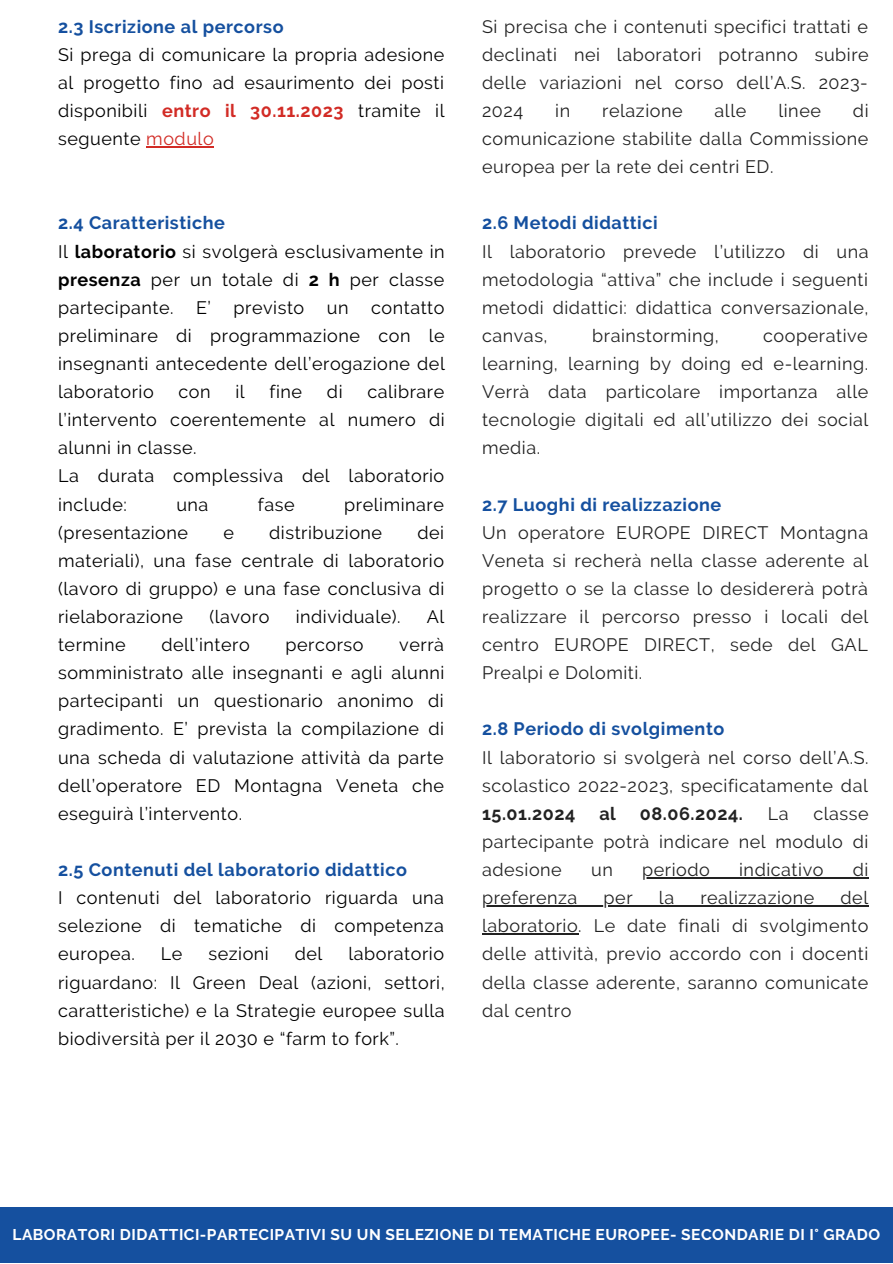
<style>
.page{position:relative;width:893px;height:1264px;background:#fff}
.page>*{position:absolute;margin:0;border:0;box-sizing:border-box;transform-origin:0 0}
.t1{font:18px/28px "Raleway";letter-spacing:.03em;color:#000;text-align:justify}
.t2{font:18px/28px "Raleway";letter-spacing:.03em;color:#222;text-align:justify}
.t3{font:700 18px "Raleway";letter-spacing:.03em;color:#15509f}
.t4{font:700 18px "Raleway";letter-spacing:.03em;color:#222}
.t5{font:700 15.45px "Raleway";letter-spacing:.03em;color:#fff}
.s1{font-weight:700;color:#d22b25}
.s2{color:#d22b25}
.s3{font-weight:700}
</style>
<div class="page">
<div style="left:0;top:1207px;width:892px;height:55px;background:#15509f"></div>
<hr style="left:146px;top:146px;width:68px;height:1px;background:#d22b25">
<hr style="left:642px;top:877px;width:226px;height:1px;background:#222">
<hr style="left:482px;top:905px;width:386px;height:1px;background:#222">
<hr style="left:482px;top:933px;width:96px;height:1px;background:#222">
<p class="t3" style="left:58px;top:16px;width:227px">2.3 Iscrizione al percorso</p>
<p class="t1" style="left:58px;top:40px;width:388px">Si prega di comunicare la propria adesione al progetto fino ad esaurimento dei posti disponibili <span class="s1">entro il 30.11.2023</span> tramite il seguente <span class="s2">modulo</span></p>
<p class="t3" style="left:58px;top:212px;width:168px">2.4 Caratteristiche</p>
<p class="t1" style="left:58px;top:237px;width:388px">Il <span class="s3">laboratorio</span> si svolgerà esclusivamente in <span class="s3">presenza</span> per un totale di <span class="s3">2 h</span> per classe partecipante.</p>
<p class="t1" style="left:196px;top:293px;width:16px">E’</p>
<p class="t1" style="left:233px;top:293px;width:72px">previsto</p>
<p class="t1" style="left:327px;top:293px;width:23px">un</p>
<p class="t1" style="left:58px;top:293px;width:388px;text-indent:313px">contatto preliminare di programmazione con le insegnanti antecedente dell’erogazione del laboratorio</p>
<p class="t1" style="left:178px;top:378px;width:34px">con</p>
<p class="t1" style="left:235px;top:378px;width:11px">il</p>
<p class="t1" style="left:269px;top:378px;width:34px">fine</p>
<p class="t1" style="left:327px;top:378px;width:17px">di</p>
<p class="t1" style="left:58px;top:378px;width:388px;text-indent:309px">calibrare l’intervento coerentemente al numero di alunni in classe.</p>
<p class="t1" style="left:58px;top:462px;width:388px">La durata complessiva del laboratorio include:</p>
<p class="t1" style="left:176px;top:490px;width:34px">una</p>
<p class="t1" style="left:258px;top:490px;width:38px">fase</p>
<p class="t1" style="left:344px;top:490px;width:101px">preliminare</p>
<p class="t1" style="left:58px;top:518px;width:131px">(presentazione</p>
<p class="t1" style="left:223px;top:518px;width:12px">e</p>
<p class="t1" style="left:269px;top:518px;width:114px">distribuzione</p>
<p class="t1" style="left:58px;top:518px;width:388px;text-indent:359px">dei materiali), una fase centrale di laboratorio (lavoro di gruppo) e una fase conclusiva di rielaborazione</p>
<p class="t1" style="left:209px;top:602px;width:62px">(lavoro</p>
<p class="t1" style="left:296px;top:602px;width:106px">individuale).</p>
<p class="t1" style="left:427px;top:602px;width:19px">Al</p>
<p class="t1" style="left:58px;top:630px;width:69px">termine</p>
<p class="t1" style="left:161px;top:630px;width:90px">dell’intero</p>
<p class="t1" style="left:285px;top:630px;width:80px">percorso</p>
<p class="t1" style="left:58px;top:630px;width:388px;text-indent:341px">verrà somministrato alle insegnanti e agli alunni partecipanti un questionario anonimo di gradimento. E’ prevista la compilazione di una scheda di valutazione attività da parte dell’operatore ED Montagna Veneta che eseguirà l’intervento.</p>
<p class="t3" style="left:58px;top:859px;width:350px">2.5 Contenuti del laboratorio didattico</p>
<p class="t1" style="left:58px;top:883px;width:387px">I contenuti del laboratorio riguarda una selezione di tematiche di competenza europea.</p>
<p class="t1" style="left:58px;top:940px;width:388px;text-indent:290px">laboratorio riguardano: Il Green Deal (azioni, settori, caratteristiche) e la Strategie europee sulla biodiversità per il 2030 e “farm to fork”.</p>
<p class="t1" style="left:161px;top:940px;width:23px">Le</p>
<p class="t1" style="left:208px;top:940px;width:62px">sezioni</p>
<p class="t1" style="left:295px;top:940px;width:29px">del</p>
<p class="t2" style="left:482px;top:12px;width:388px">Si precisa che i contenuti specifici trattati e declinati nei laboratori potranno subire delle variazioni nel corso dell’A.S. 2023- 2024</p>
<p class="t2" style="left:482px;top:97px;width:388px;text-indent:371px">di comunicazione stabilite dalla Commissione europea per la rete dei centri ED.</p>
<p class="t3" style="left:482px;top:212px;width:177px">2.6 Metodi didattici</p>
<p class="t2" style="left:482px;top:237px;width:388px">Il laboratorio prevede l’utilizzo di una metodologia “attiva” che include i seguenti metodi didattici: didattica conversazionale, canvas,</p>
<p class="t2" style="left:555px;top:97px;width:16px">in</p>
<p class="t2" style="left:602px;top:97px;width:82px">relazione</p>
<p class="t2" style="left:714px;top:97px;width:33px">alle</p>
<p class="t2" style="left:778px;top:97px;width:44px">linee</p>
<p class="t2" style="left:482px;top:321px;width:388px;text-indent:281px">cooperative learning, learning by doing ed e-learning.<br>Verrà data particolare importanza alle tecnologie digitali ed all’utilizzo dei social media.</p>
<p class="t2" style="left:592px;top:321px;width:128px">brainstorming,</p>
<p class="t3" style="left:482px;top:493px;width:241px">2.7 Luoghi di realizzazione</p>
<p class="t2" style="left:482px;top:518px;width:388px">Un operatore EUROPE DIRECT Montagna Veneta si recherà nella classe aderente al progetto o se la classe lo desidererà potrà realizzare il percorso presso i locali del centro EUROPE DIRECT, sede del GAL Prealpi e Dolomiti.</p>
<p class="t3" style="left:482px;top:718px;width:244px">2.8 Periodo di svolgimento</p>
<p class="t2" style="left:482px;top:743px;width:388px">Il laboratorio si svolgerà nel corso dell’A.S. scolastico 2022-2023, specificatamente dal <span class="s3">15.01.2024</span></p>
<p class="t2" style="left:482px;top:799px;width:388px;text-indent:331px">classe partecipante potrà indicare nel modulo di adesione</p>
<p class="t4" style="left:599px;top:802px;width:18px">al</p>
<p class="t4" style="left:640px;top:802px;width:104px">08.06.2024.</p>
<p class="t2" style="left:767px;top:799px;width:22px">La</p>
<p class="t2" style="left:591px;top:855px;width:23px">un</p>
<p class="t2" style="left:642px;top:855px;width:69px">periodo</p>
<p class="t2" style="left:739px;top:855px;width:86px">indicativo</p>
<p class="t2" style="left:852px;top:855px;width:17px">di</p>
<p class="t2" style="left:482px;top:883px;width:97px">preferenza</p>
<p class="t2" style="left:603px;top:883px;width:31px">per</p>
<p class="t2" style="left:658px;top:883px;width:17px">la</p>
<p class="t2" style="left:700px;top:883px;width:115px">realizzazione</p>
<p class="t2" style="left:482px;top:883px;width:388px;text-indent:358px">del laboratorio. Le date finali di svolgimento delle attività, previo accordo con i docenti della classe aderente, saranno comunicate dal centro</p>
<p class="t5" style="left:13px;top:1225px;width:869px">LABORATORI DIDATTICI-PARTECIPATIVI SU UN SELEZIONE DI TEMATICHE EUROPEE- SECONDARIE DI I° GRADO</p>
</div>
